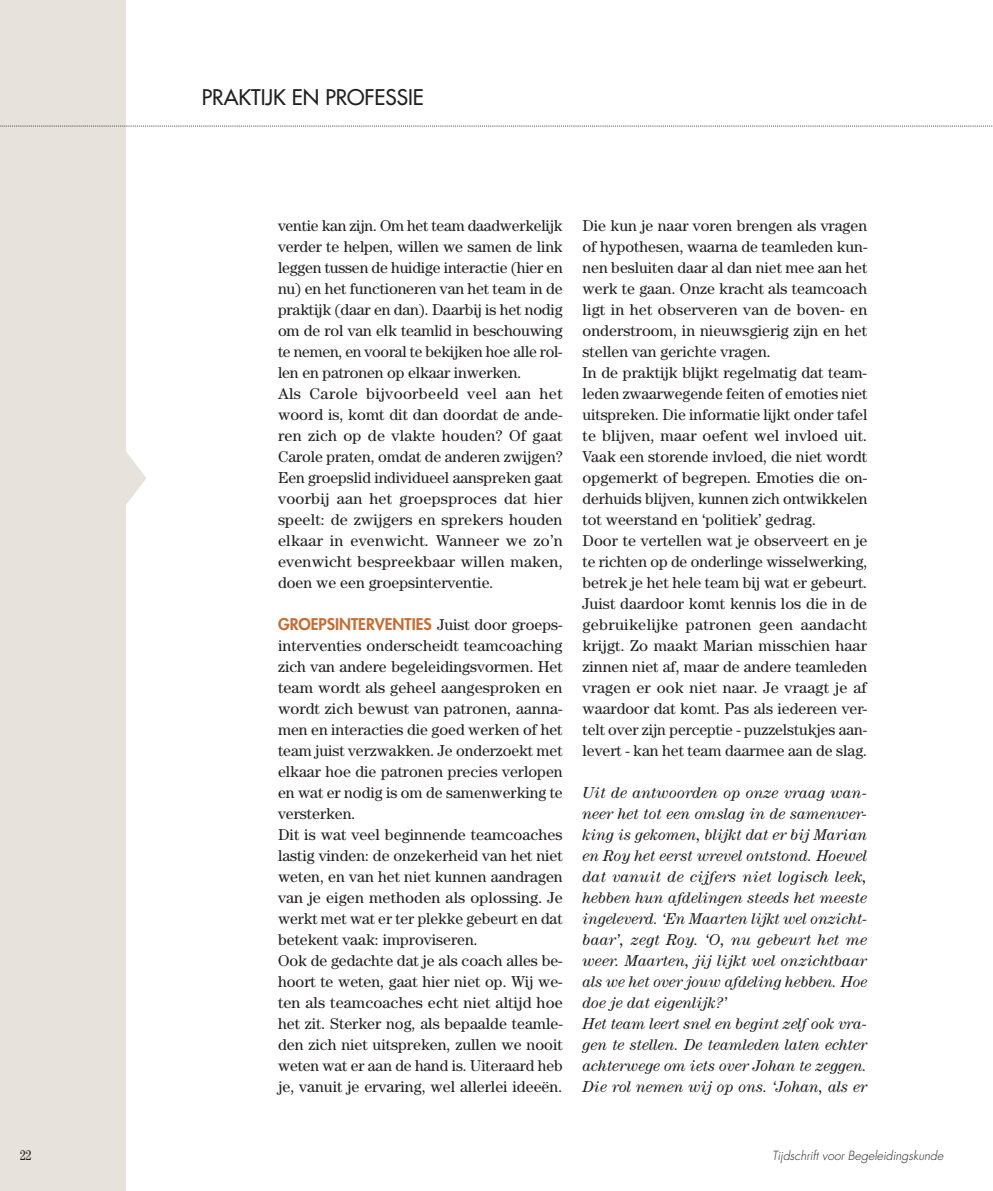
<style>
.page{position:relative;width:993px;height:1191px;background:#fff}
.page>*{position:absolute;margin:0;border:0;box-sizing:border-box;transform-origin:0 0}
.t1{font:500 21px "Futura Std";color:#231f20}
.t2{font:15.75px/21px "Century Std";color:#231f20}
.t3{font:italic 15.75px/21px "Century Std";color:#231f20}
.t4{font:800 15.75px "Futura Std";color:#c26e36}
.t5{font:condensed 14px "Century Std";color:#231f20}
.t6{font:italic 300 12.25px "Futura Std";color:#231f20}
.s1{font-family:"Century Std";font-weight:400;color:#231f20}
</style>
<div class="page">
<div style="left:0;top:0;width:126px;height:1191px;background:#e7e3dc"></div>
<svg style="left:0;top:126px;width:992px;height:1px"></svg>
<svg style="left:126px;top:452px;width:20px;height:53px"></svg>
<h1 class="t1" style="left:202px;top:85px;width:223px">PRAKTIJK EN PROFESSIE</h1>
<p class="t2" style="left:278px;top:217px;width:286px">ventie kan zijn. Om het team daadwerkelijk verder te helpen, willen we samen de link leggen tussen de huidige interactie (hier en nu) en het functioneren van het team in de praktijk (daar en dan). Daarbij is het nodig om de rol van elk teamlid in beschouwing te nemen, en vooral te bekijken hoe alle rol&shy;len en patronen op elkaar inwerken.<br>Als Carole bijvoorbeeld veel aan het woord is, komt dit dan doordat de ande&shy;ren zich op de vlakte houden? Of gaat Carole praten, omdat de anderen zwijgen?<br>Een groepslid individueel aanspreken gaat voorbij aan het groepsproces dat hier speelt: de zwijgers en sprekers houden elkaar in evenwicht. Wanneer we zo’n evenwicht bespreekbaar willen maken, doen we een groepsinterventie.</p>
<p class="t4" style="left:278px;top:618px;width:286px">GROEPSINTERVENTIES <span class="s1">Juist door groeps-</span></p>
<p class="t2" style="left:278px;top:637px;width:286px">interventies onderscheidt teamcoaching zich van andere begeleidingsvormen. Het team wordt als geheel aangesproken en wordt zich bewust van patronen, aanna&shy;men en interacties die goed werken of het team juist verzwakken. Je onderzoekt met elkaar hoe die patronen precies verlopen en wat er nodig is om de samenwerking te versterken.<br>Dit is wat veel beginnende teamcoaches lastig vinden: de onzekerheid van het niet weten, en van het niet kunnen aandragen van je eigen methoden als oplossing. Je werkt met wat er ter plekke gebeurt en dat betekent vaak: improviseren.<br>Ook de gedachte dat je als coach alles be&shy;hoort te weten, gaat hier niet op. Wij we&shy;ten als teamcoaches echt niet altijd hoe het zit. Sterker nog, als bepaalde teamle&shy;den zich niet uitspreken, zullen we nooit weten wat er aan de hand is. Uiteraard heb je, vanuit je ervaring, wel allerlei ideeën.</p>
<p class="t2" style="left:582px;top:217px;width:286px">Die kun je naar voren brengen als vragen of hypothesen, waarna de teamleden kun&shy;nen besluiten daar al dan niet mee aan het werk te gaan. Onze kracht als teamcoach ligt in het observeren van de boven- en onderstroom, in nieuwsgierig zijn en het stellen van gerichte vragen.<br>In de praktijk blijkt regelmatig dat team&shy;leden zwaarwegende feiten of emoties niet uitspreken. Die informatie lijkt onder tafel te blijven, maar oefent wel invloed uit.<br>Vaak een storende invloed, die niet wordt opgemerkt of begrepen. Emoties die on&shy;derhuids blijven, kunnen zich ontwikkelen tot weerstand en ‘politiek’ gedrag.<br>Door te vertellen wat je observeert en je te richten op de onderlinge wisselwerking, betrek je het hele team bij wat er gebeurt.<br>Juist daardoor komt kennis los die in de gebruikelijke patronen geen aandacht krijgt. Zo maakt Marian misschien haar zinnen niet af, maar de andere teamleden vragen er ook niet naar. Je vraagt je af waardoor dat komt. Pas als iedereen ver&shy;telt over zijn perceptie - puzzelstukjes aan&shy;levert - kan het team daarmee aan de slag.</p>
<p class="t3" style="left:582px;top:784px;width:286px">Uit de antwoorden op onze vraag wan&shy;neer het tot een omslag in de samenwer&shy;king is gekomen, blijkt dat er bij Marian en Roy het eerst wrevel ontstond. Hoewel dat vanuit de cijfers niet logisch leek, hebben hun afdelingen steeds het meeste ingeleverd. ‘En Maarten lijkt wel onzicht&shy;baar’, zegt Roy. ‘O, nu gebeurt het me weer. Maarten, jij lijkt wel onzichtbaar als we het over jouw afdeling hebben. Hoe doe je dat eigenlijk?’<br>Het team leert snel en begint zelf ook vra&shy;gen te stellen. De teamleden laten echter achterwege om iets over Johan te zeggen.<br>Die rol nemen wij op ons. ‘Johan, als er</p>
<p class="t5" style="left:20px;top:1147px;width:13px">22</p>
<p class="t6" style="left:771px;top:1150px;width:173px">Tijdschrift voor Begeleidingskunde</p>
</div>
